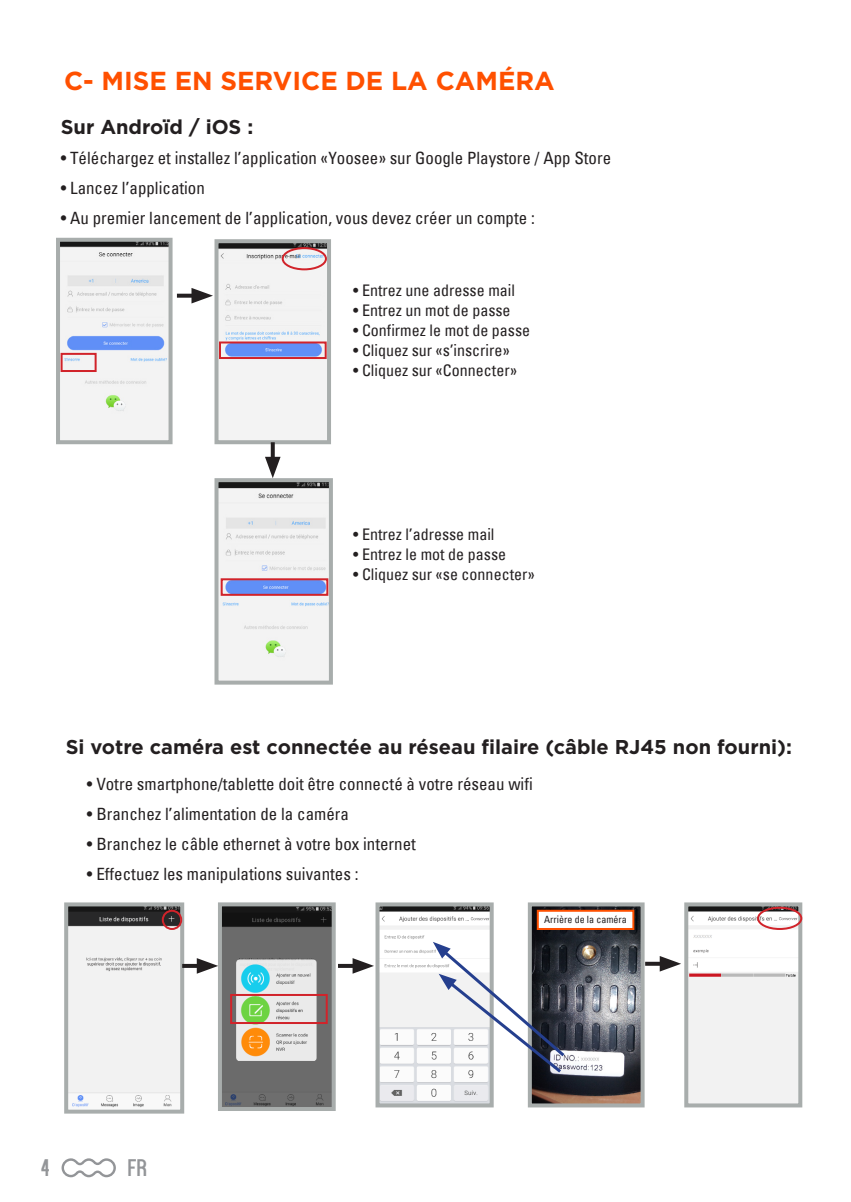
<style>
.page{position:relative;width:851px;height:1202px;background:#fff}
.page>*{position:absolute;margin:0;border:0;box-sizing:border-box;transform-origin:0 0}
.t1{font:700 26px "Gotham";color:#ff5000}
.t2{font:24px "Kenzo";color:#939598}
.t3{font:700 20px "Gotham";color:#231f20}
.t4{font:condensed 17px "Univers";color:#231f20}
.t5{font:condensed 16px "Univers";color:#231f20}
.t6{font:condensed 10px "Univers";color:#231f20}
</style>
<div class="page">
<svg style="left:62px;top:1158px;width:54px;height:19px"></svg>
<img style="left:69px;top:907px;width:110px;height:201px">
<div style="left:64px;top:902px;width:120px;height:212px;border:4px solid #a8adac"></div>
<img style="left:223px;top:907px;width:107px;height:199px">
<div style="left:218px;top:902px;width:117px;height:209px;border:4px solid #a8adac"></div>
<img style="left:380px;top:907px;width:108px;height:195px">
<div style="left:375px;top:902px;width:118px;height:205px;border:4px solid #a8adac"></div>
<img style="left:689px;top:907px;width:108px;height:195px">
<div style="left:684px;top:902px;width:118px;height:205px;border:4px solid #a8adac"></div>
<svg style="left:182px;top:964px;width:15px;height:4px"></svg>
<svg style="left:197px;top:958px;width:21px;height:16px"></svg>
<div style="left:162px;top:910px;width:20px;height:20px;border:2px solid #d1232a;border-radius:50%"></div>
<div style="left:230px;top:994px;width:98px;height:30px;border:2px solid #d1232a"></div>
<img style="left:532px;top:907px;width:107px;height:195px">
<div style="left:527px;top:902px;width:117px;height:205px;border:4px solid #a8adac"></div>
<svg style="left:338px;top:964px;width:14px;height:4px"></svg>
<svg style="left:352px;top:958px;width:22px;height:16px"></svg>
<svg style="left:433px;top:942px;width:134px;height:134px"></svg>
<div style="left:537px;top:911px;width:96px;height:18px;background:#fff"></div>
<div style="left:536px;top:910px;width:98px;height:20px;border:2px solid #ff5000"></div>
<svg style="left:645px;top:962px;width:14px;height:4px"></svg>
<svg style="left:659px;top:956px;width:22px;height:15px"></svg>
<img style="left:61px;top:243px;width:106px;height:196px">
<div style="left:56px;top:238px;width:116px;height:206px;border:4px solid #a8adac"></div>
<img style="left:219px;top:244px;width:107px;height:195px">
<div style="left:214px;top:239px;width:117px;height:205px;border:4px solid #a8adac"></div>
<div style="left:61px;top:353px;width:36px;height:19px;border:2px solid #d1232a"></div>
<div style="left:282px;top:247px;width:45px;height:23px;border:2px solid #d1232a;border-radius:50%"></div>
<img style="left:219px;top:483px;width:109px;height:197px">
<div style="left:214px;top:478px;width:119px;height:207px;border:4px solid #a8adac"></div>
<div style="left:221px;top:578px;width:107px;height:18px;border:2px solid #d1232a"></div>
<svg style="left:177px;top:294px;width:14px;height:4px"></svg>
<svg style="left:191px;top:288px;width:22px;height:15px"></svg>
<div style="left:219px;top:341px;width:107px;height:18px;border:2px solid #d1232a"></div>
<svg style="left:271px;top:442px;width:4px;height:15px"></svg>
<svg style="left:265px;top:457px;width:15px;height:21px"></svg>
<div style="left:757px;top:907px;width:45px;height:23px;border:2px solid #d1232a;border-radius:50%"></div>
<h1 class="t1" style="left:64px;top:64px;width:492px">C- MISE EN SERVICE DE LA CAMÉRA</h1>
<p class="t3" style="left:61px;top:113px;width:194px">Sur Androïd / iOS :</p>
<p class="t4" style="left:61px;top:147px;width:552px">• Téléchargez et installez l’application «Yoosee» sur Google Playstore / App Store</p>
<p class="t4" style="left:61px;top:177px;width:146px">• Lancez l’application</p>
<p class="t4" style="left:61px;top:207px;width:475px">• Au premier lancement de l’application, vous devez créer un compte :</p>
<p class="t5" style="left:353px;top:280px;width:163px">• Entrez une adresse mail</p>
<p class="t5" style="left:353px;top:300px;width:159px">• Entrez un mot de passe</p>
<p class="t5" style="left:353px;top:320px;width:178px">• Confirmez le mot de passe</p>
<p class="t5" style="left:353px;top:340px;width:158px">• Cliquez sur «s’inscrire»</p>
<p class="t5" style="left:353px;top:360px;width:165px">• Cliquez sur «Connecter»</p>
<p class="t5" style="left:353px;top:524px;width:143px">• Entrez l’adresse mail</p>
<p class="t5" style="left:353px;top:544px;width:154px">• Entrez le mot de passe</p>
<p class="t5" style="left:353px;top:564px;width:183px">• Cliquez sur «se connecter»</p>
<p class="t3" style="left:66px;top:733px;width:727px">Si votre caméra est connectée au réseau filaire (câble RJ45 non fourni):</p>
<p class="t4" style="left:87px;top:772px;width:447px">• Votre smartphone/tablette doit être connecté à votre réseau wifi</p>
<p class="t4" style="left:87px;top:802px;width:263px">• Branchez l’alimentation de la caméra</p>
<p class="t4" style="left:87px;top:832px;width:330px">• Branchez le câble ethernet à votre box internet</p>
<p class="t4" style="left:87px;top:862px;width:273px">• Effectuez les manipulations suivantes :</p>
<p class="t6" style="left:544px;top:913px;width:84px">Arrière de la caméra</p>
<h2 class="t2" style="left:41px;top:1154px;width:11px">4</h2>
<h2 class="t2" style="left:128px;top:1154px;width:21px">FR</h2>
</div>
